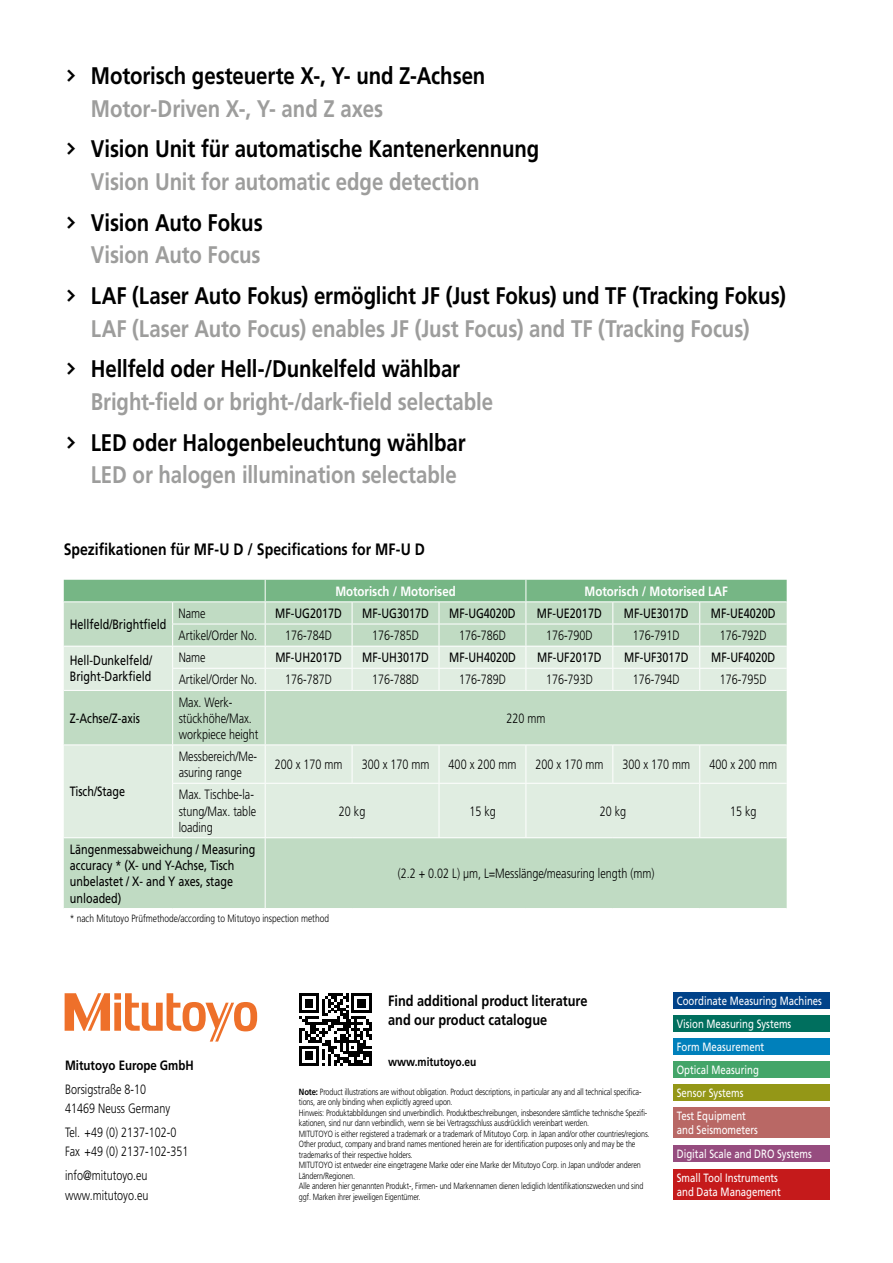
<style>
.page{position:relative;width:893px;height:1263px;background:#fff}
.page>*{position:absolute;margin:0;border:0;box-sizing:border-box;transform-origin:0 0}
.t1{font:700 24px "Mitutoyo Frutiger";letter-spacing:-.005em;color:#000}
.t2{font:700 24px "Mitutoyo Frutiger";letter-spacing:-.005em;color:#9d9d9c}
.t3{font:700 16.5px "Mitutoyo Frutiger";color:#000}
.t4{font:700 15px/19.5px "Mitutoyo Frutiger";color:#000}
.t5{font:300 13.5px/16.2px "Mitutoyo Frutiger";color:#000}
.t6{font:13.5px/16.2px "Mitutoyo Frutiger";color:#000}
.t7{font:700 13.5px "Mitutoyo Frutiger";color:#fff}
.t8{font:700 13.5px "Mitutoyo Frutiger";color:#000}
.t9{font:12px/23px "Mitutoyo Frutiger";color:#fff}
.t10{font:700 12px "Mitutoyo Frutiger";color:#000}
.t11{font:300 10.5px "Mitutoyo Frutiger";color:#000}
.t12{font:300 9px/10.5px "Mitutoyo Frutiger";letter-spacing:-.01em;color:#000}
.s1{font-weight:700}
</style>
<div class="page">
<svg style="left:65px;top:993px;width:192px;height:48px"></svg>
<svg style="left:299px;top:993px;width:73px;height:73px"></svg>
<div style="left:673px;top:993px;width:156px;height:16px;background:#004289"></div>
<div style="left:673px;top:1016px;width:156px;height:16px;background:#006f5e"></div>
<div style="left:673px;top:1039px;width:156px;height:16px;background:#0080bb"></div>
<div style="left:673px;top:1062px;width:156px;height:16px;background:#44a569"></div>
<div style="left:673px;top:1085px;width:156px;height:16px;background:#949717"></div>
<div style="left:673px;top:1107px;width:156px;height:31px;background:#b96865"></div>
<div style="left:673px;top:1169px;width:156px;height:30px;background:#c51a1b"></div>
<div style="left:673px;top:1145px;width:156px;height:17px;background:#964c7f"></div>
<div style="left:64px;top:838px;width:723px;height:70px;background:#c0dbc3"></div>
<svg style="left:64px;top:691px;width:723px;height:146px;background:#d4e6d6"></svg>
<svg style="left:64px;top:580px;width:723px;height:110px;background:#c0dcc5"></svg>
<hr style="left:172px;top:691px;width:1px;height:53px;background:#fff">
<hr style="left:265px;top:691px;width:1px;height:53px;background:#fff">
<hr style="left:64px;top:744px;width:109px;height:1px;background:#fff">
<hr style="left:173px;top:744px;width:92px;height:1px;background:#fff">
<hr style="left:172px;top:745px;width:1px;height:38px;background:#fff">
<hr style="left:265px;top:744px;width:87px;height:1px;background:#fff">
<hr style="left:265px;top:745px;width:1px;height:38px;background:#fff">
<hr style="left:352px;top:744px;width:87px;height:1px;background:#fff">
<hr style="left:352px;top:745px;width:1px;height:38px;background:#fff">
<hr style="left:439px;top:744px;width:87px;height:1px;background:#fff">
<hr style="left:439px;top:745px;width:1px;height:38px;background:#fff">
<hr style="left:526px;top:744px;width:87px;height:1px;background:#fff">
<hr style="left:526px;top:745px;width:1px;height:38px;background:#fff">
<hr style="left:613px;top:744px;width:87px;height:1px;background:#fff">
<hr style="left:612px;top:745px;width:1px;height:38px;background:#fff">
<hr style="left:700px;top:744px;width:87px;height:1px;background:#fff">
<hr style="left:699px;top:745px;width:1px;height:38px;background:#fff">
<hr style="left:172px;top:783px;width:93px;height:1px;background:#fff">
<hr style="left:172px;top:784px;width:1px;height:53px;background:#fff">
<hr style="left:265px;top:783px;width:87px;height:1px;background:#fff">
<hr style="left:265px;top:784px;width:1px;height:53px;background:#fff">
<hr style="left:352px;top:783px;width:87px;height:1px;background:#fff">
<hr style="left:439px;top:783px;width:87px;height:1px;background:#fff">
<hr style="left:439px;top:784px;width:1px;height:53px;background:#fff">
<hr style="left:526px;top:783px;width:87px;height:1px;background:#fff">
<hr style="left:526px;top:784px;width:1px;height:53px;background:#fff">
<hr style="left:613px;top:783px;width:87px;height:1px;background:#fff">
<hr style="left:700px;top:783px;width:87px;height:1px;background:#fff">
<hr style="left:699px;top:784px;width:1px;height:53px;background:#fff">
<hr style="left:265px;top:838px;width:1px;height:70px;background:#fff">
<h1 class="t1" style="left:64px;top:62px;width:423px">† Motorisch gesteuerte X-, Y- und Z-Achsen</h1>
<h1 class="t2" style="left:91px;top:94px;width:294px">Motor-Driven X-, Y- and Z axes</h1>
<h1 class="t1" style="left:64px;top:135px;width:477px">† Vision Unit für automatische Kantenerkennung</h1>
<h1 class="t2" style="left:91px;top:167px;width:390px">Vision Unit for automatic edge detection</h1>
<h1 class="t1" style="left:64px;top:208px;width:200px">† Vision Auto Fokus</h1>
<h1 class="t2" style="left:91px;top:241px;width:171px">Vision Auto Focus</h1>
<h1 class="t1" style="left:64px;top:281px;width:723px">† LAF (Laser Auto Fokus) ermöglicht JF (Just Fokus) und TF (Tracking Fokus)</h1>
<h1 class="t2" style="left:91px;top:314px;width:660px">LAF (Laser Auto Focus) enables JF (Just Focus) and TF (Tracking Focus)</h1>
<h1 class="t1" style="left:64px;top:355px;width:398px">† Hellfeld oder Hell-/Dunkelfeld wählbar</h1>
<h1 class="t2" style="left:91px;top:387px;width:404px">Bright-field or bright-/dark-field selectable</h1>
<h1 class="t1" style="left:64px;top:428px;width:403px">† LED oder Halogenbeleuchtung wählbar</h1>
<h1 class="t2" style="left:91px;top:460px;width:368px">LED or halogen illumination selectable</h1>
<h2 class="t3" style="left:64px;top:540px;width:363px">Spezifikationen für MF-U D / Specifications for MF-U D</h2>
<h3 class="t6" style="left:70px;top:616px;width:98px">Hellfeld/Brightfield</h3>
<h3 class="t7" style="left:335px;top:583px;width:122px">Motorisch / Motorised</h3>
<h3 class="t7" style="left:585px;top:583px;width:145px">Motorisch / Motorised LAF</h3>
<h3 class="t5" style="left:179px;top:605px;width:28px">Name</h3>
<h3 class="t6" style="left:275px;top:605px;width:68px">MF-UG2017D</h3>
<h3 class="t6" style="left:362px;top:605px;width:68px">MF-UG3017D</h3>
<h3 class="t6" style="left:449px;top:605px;width:68px">MF-UG4020D</h3>
<h3 class="t6" style="left:537px;top:605px;width:66px">MF-UE2017D</h3>
<h3 class="t6" style="left:624px;top:605px;width:66px">MF-UE3017D</h3>
<h3 class="t6" style="left:711px;top:605px;width:66px">MF-UE4020D</h3>
<h3 class="t5" style="left:179px;top:627px;width:80px">Artikel/Order No.</h3>
<h3 class="t5" style="left:285px;top:627px;width:48px">176-784D</h3>
<h3 class="t5" style="left:372px;top:627px;width:48px">176-785D</h3>
<h3 class="t5" style="left:459px;top:627px;width:48px">176-786D</h3>
<h3 class="t5" style="left:546px;top:627px;width:48px">176-790D</h3>
<h3 class="t5" style="left:633px;top:627px;width:48px">176-791D</h3>
<h3 class="t5" style="left:720px;top:627px;width:48px">176-792D</h3>
<h3 class="t6" style="left:70px;top:652px;width:84px">Hell-Dunkelfeld/<br>Bright-Darkfield</h3>
<h3 class="t5" style="left:179px;top:650px;width:28px">Name</h3>
<h3 class="t6" style="left:275px;top:649px;width:68px">MF-UH2017D</h3>
<h3 class="t6" style="left:362px;top:649px;width:68px">MF-UH3017D</h3>
<h3 class="t6" style="left:449px;top:649px;width:68px">MF-UH4020D</h3>
<h3 class="t6" style="left:537px;top:649px;width:66px">MF-UF2017D</h3>
<h3 class="t6" style="left:624px;top:649px;width:66px">MF-UF3017D</h3>
<h3 class="t6" style="left:711px;top:649px;width:66px">MF-UF4020D</h3>
<h3 class="t5" style="left:179px;top:672px;width:80px">Artikel/Order No.</h3>
<h3 class="t5" style="left:285px;top:672px;width:48px">176-787D</h3>
<h3 class="t5" style="left:372px;top:672px;width:48px">176-788D</h3>
<h3 class="t5" style="left:459px;top:672px;width:48px">176-789D</h3>
<h3 class="t5" style="left:546px;top:672px;width:48px">176-793D</h3>
<h3 class="t5" style="left:633px;top:672px;width:48px">176-794D</h3>
<h3 class="t5" style="left:720px;top:672px;width:48px">176-795D</h3>
<h3 class="t6" style="left:70px;top:710px;width:72px">Z-Achse/Z-axis</h3>
<h3 class="t6" style="left:70px;top:784px;width:57px">Tisch/Stage</h3>
<h3 class="t5" style="left:179px;top:694px;width:81px">Max. Werk&shy;stückhöhe/Max. workpiece height</h3>
<h3 class="t5" style="left:506px;top:710px;width:41px">220 mm</h3>
<h3 class="t5" style="left:179px;top:748px;width:80px">Messbereich/Me&shy;asuring range</h3>
<h3 class="t5" style="left:275px;top:756px;width:69px">200 x 170 mm</h3>
<h3 class="t5" style="left:362px;top:756px;width:69px">300 x 170 mm</h3>
<h3 class="t5" style="left:449px;top:756px;width:69px">400 x 200 mm</h3>
<h3 class="t5" style="left:536px;top:756px;width:69px">200 x 170 mm</h3>
<h3 class="t5" style="left:622px;top:756px;width:69px">300 x 170 mm</h3>
<h3 class="t5" style="left:709px;top:756px;width:69px">400 x 200 mm</h3>
<h3 class="t5" style="left:179px;top:787px;width:79px">Max. Tischbe-la&shy;stung/Max. table loading</h3>
<h3 class="t5" style="left:339px;top:803px;width:28px">20 kg</h3>
<h3 class="t5" style="left:469px;top:803px;width:28px">15 kg</h3>
<h3 class="t5" style="left:600px;top:803px;width:28px">20 kg</h3>
<h3 class="t5" style="left:730px;top:803px;width:28px">15 kg</h3>
<h3 class="t6" style="left:70px;top:841px;width:187px">Längenmessabweichung / Measuring accuracy * (X- und Y-Achse, Tisch unbelastet / X- and Y axes, stage unloaded)</h3>
<p class="t11" style="left:70px;top:913px;width:261px">* nach Mitutoyo Prüfmethode/according to Mitutoyo inspection method</p>
<h3 class="t5" style="left:398px;top:865px;width:258px">(2.2 + 0.02 L) µm, L=Messlänge/measuring length (mm)</h3>
<h3 class="t8" style="left:65px;top:1057px;width:130px">Mitutoyo Europe GmbH</h3>
<h3 class="t5" style="left:65px;top:1079px;width:107px;line-height:19.5px">Borsigstraße 8-10<br>41469 Neuss Germany</h3>
<h3 class="t5" style="left:65px;top:1122px;width:125px;line-height:19.5px">Tel. +49 (0) 2137-102-0<br>Fax +49 (0) 2137-102-351</h3>
<h3 class="t5" style="left:65px;top:1166px;width:85px;line-height:19.5px">info@mitutoyo.eu www.mitutoyo.eu</h3>
<h3 class="t4" style="left:388px;top:990px;width:201px">Find additional product literature and our product catalogue</h3>
<h3 class="t10" style="left:388px;top:1055px;width:90px">www.mitutoyo.eu</h3>
<p class="t12" style="left:299px;top:1086px;width:352px"><span class="s1">Note:</span> Product illustrations are without obligation. Product descriptions, in particular any and all technical specifica&shy;tions, are only binding when explicitly agreed upon.<br>Hinweis: Produktabbildungen sind unverbindlich. Produktbeschreibungen, insbesondere sämtliche technische Spezifi&shy;kationen, sind nur dann verbindlich, wenn sie bei Vertragsschluss ausdrücklich vereinbart werden.<br>MITUTOYO is either registered a trademark or a trademark of Mitutoyo Corp. in Japan and/or other countries/regions.<br>Other product, company and brand names mentioned herein are for identification purposes only and may be the trademarks of their respective holders.<br>MITUTOYO ist entweder eine eingetragene Marke oder eine Marke der Mitutoyo Corp. in Japan und/oder anderen Ländern/Regionen.<br>Alle anderen hier genannten Produkt-, Firmen- und Markennamen dienen lediglich Identifikationszwecken und sind ggf. Marken ihrer jeweiligen Eigentümer.</p>
<h3 class="t9" style="left:677px;top:990px;width:147px">Coordinate Measuring Machines<br>Vision Measuring Systems<br>Form Measurement<br>Optical Measuring<br>Sensor Systems<br>Test Equipment</h3>
<h3 class="t9" style="left:677px;top:1119px;width:83px">and Seismometers</h3>
<h3 class="t9" style="left:677px;top:1170px;width:106px;line-height:14.4px">Small Tool Instruments and Data Management</h3>
<h3 class="t9" style="left:677px;top:1142px;width:136px">Digital Scale and DRO Systems</h3>
</div>
